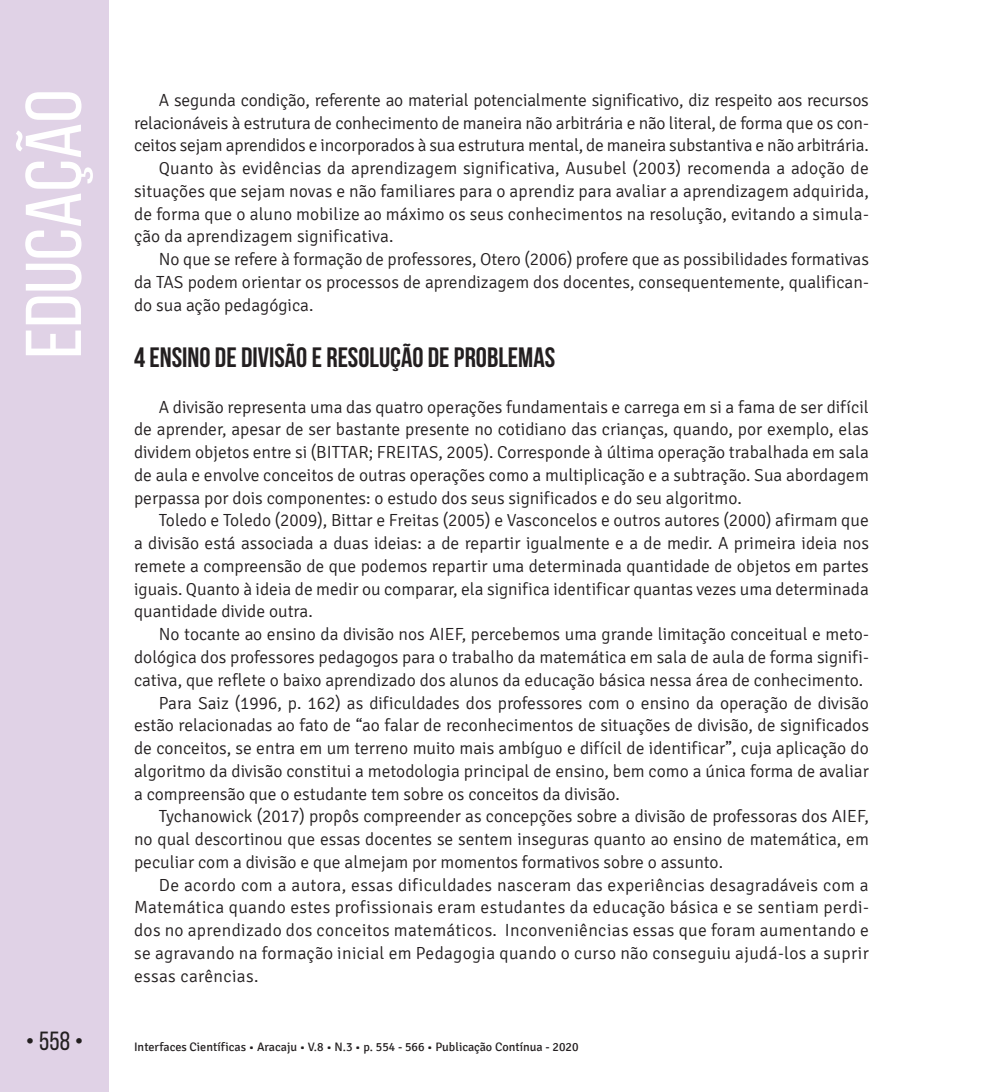
<style>
.page{position:relative;width:993px;height:1092px;background:#fff}
.page>*{position:absolute;margin:0;border:0;box-sizing:border-box;transform-origin:0 0}
.t1{font:78.75px "Bebas Neue";color:#fff;scale:1.09 1}
.Título_1{font:700 28px "Bebas Neue";color:#231f20}
.t2{font:26.25px "Bebas Neue";color:#231f20}
.TEXTO{font:300 17.5px/22.8px "Signika";color:#231f20;text-align:justify}
.t3{font:12.25px "Signika";color:#231f20}
</style>
<div class="page">
<div style="left:0;top:0;width:109px;height:1091px;background:#e0d2e6"></div>
<h1 class="t1" style="left:11px;top:358px;width:248px;rotate:-90deg">EDUCAÇÃO</h1>
<p class="TEXTO" style="left:134px;top:89px;width:736px;text-indent:25px">A segunda condição, referente ao material potencialmente significativo, diz respeito aos recursos relacionáveis à estrutura de conhecimento de maneira não arbitrária e não literal, de forma que os con&shy;ceitos sejam aprendidos e incorporados à sua estrutura mental, de maneira substantiva e não arbitrária.</p>
<p class="TEXTO" style="left:134px;top:157px;width:736px;text-indent:25px">Quanto às evidências da aprendizagem significativa, Ausubel (2003) recomenda a adoção de situações que sejam novas e não familiares para o aprendiz para avaliar a aprendizagem adquirida, de forma que o aluno mobilize ao máximo os seus conhecimentos na resolução, evitando a simula&shy;ção da aprendizagem significativa.</p>
<p class="TEXTO" style="left:134px;top:248px;width:736px;text-indent:25px">No que se refere à formação de professores, Otero (2006) profere que as possibilidades formativas da TAS podem orientar os processos de aprendizagem dos docentes, consequentemente, qualifican&shy;do sua ação pedagógica.</p>
<p class="Título_1" style="left:134px;top:342px;width:422px">4 ENSINO DE DIVISÃO E RESOLUÇÃO DE PROBLEMAS</p>
<p class="TEXTO" style="left:134px;top:395px;width:736px;text-indent:25px">A divisão representa uma das quatro operações fundamentais e carrega em si a fama de ser difícil de aprender, apesar de ser bastante presente no cotidiano das crianças, quando, por exemplo, elas dividem objetos entre si (BITTAR; FREITAS, 2005). Corresponde à última operação trabalhada em sala de aula e envolve conceitos de outras operações como a multiplicação e a subtração. Sua abordagem perpassa por dois componentes: o estudo dos seus significados e do seu algoritmo.</p>
<p class="TEXTO" style="left:134px;top:509px;width:736px;text-indent:25px">Toledo e Toledo (2009), Bittar e Freitas (2005) e Vasconcelos e outros autores (2000) afirmam que a divisão está associada a duas ideias: a de repartir igualmente e a de medir. A primeira ideia nos remete a compreensão de que podemos repartir uma determinada quantidade de objetos em partes iguais. Quanto à ideia de medir ou comparar, ela significa identificar quantas vezes uma determinada quantidade divide outra.</p>
<p class="TEXTO" style="left:134px;top:623px;width:736px;text-indent:25px">No tocante ao ensino da divisão nos AIEF, percebemos uma grande limitação conceitual e meto&shy;dológica dos professores pedagogos para o trabalho da matemática em sala de aula de forma signifi&shy;cativa, que reflete o baixo aprendizado dos alunos da educação básica nessa área de conhecimento.</p>
<p class="TEXTO" style="left:134px;top:691px;width:736px;text-indent:25px">Para Saiz (1996, p. 162) as dificuldades dos professores com o ensino da operação de divisão estão relacionadas ao fato de “ao falar de reconhecimentos de situações de divisão, de significados de conceitos, se entra em um terreno muito mais ambíguo e difícil de identificar”, cuja aplicação do algoritmo da divisão constitui a metodologia principal de ensino, bem como a única forma de avaliar a compreensão que o estudante tem sobre os conceitos da divisão.</p>
<p class="TEXTO" style="left:134px;top:805px;width:736px;text-indent:25px">Tychanowick (2017) propôs compreender as concepções sobre a divisão de professoras dos AIEF, no qual descortinou que essas docentes se sentem inseguras quanto ao ensino de matemática, em peculiar com a divisão e que almejam por momentos formativos sobre o assunto.</p>
<p class="TEXTO" style="left:134px;top:873px;width:736px;text-indent:25px">De acordo com a autora, essas dificuldades nasceram das experiências desagradáveis com a Matemática quando estes profissionais eram estudantes da educação básica e se sentiam perdi&shy;dos no aprendizado dos conceitos matemáticos. Inconveniências essas que foram aumentando e se agravando na formação inicial em Pedagogia quando o curso não conseguiu ajudá-los a suprir essas carências.</p>
<h3 class="t2" style="left:26px;top:1026px;width:59px">• 558 •</h3>
<p class="t3" style="left:134px;top:1040px;width:446px">Interfaces Científicas • Aracaju • V.8 • N.3 • p. 554 - 566 • Publicação Contínua - 2020</p>
</div>
